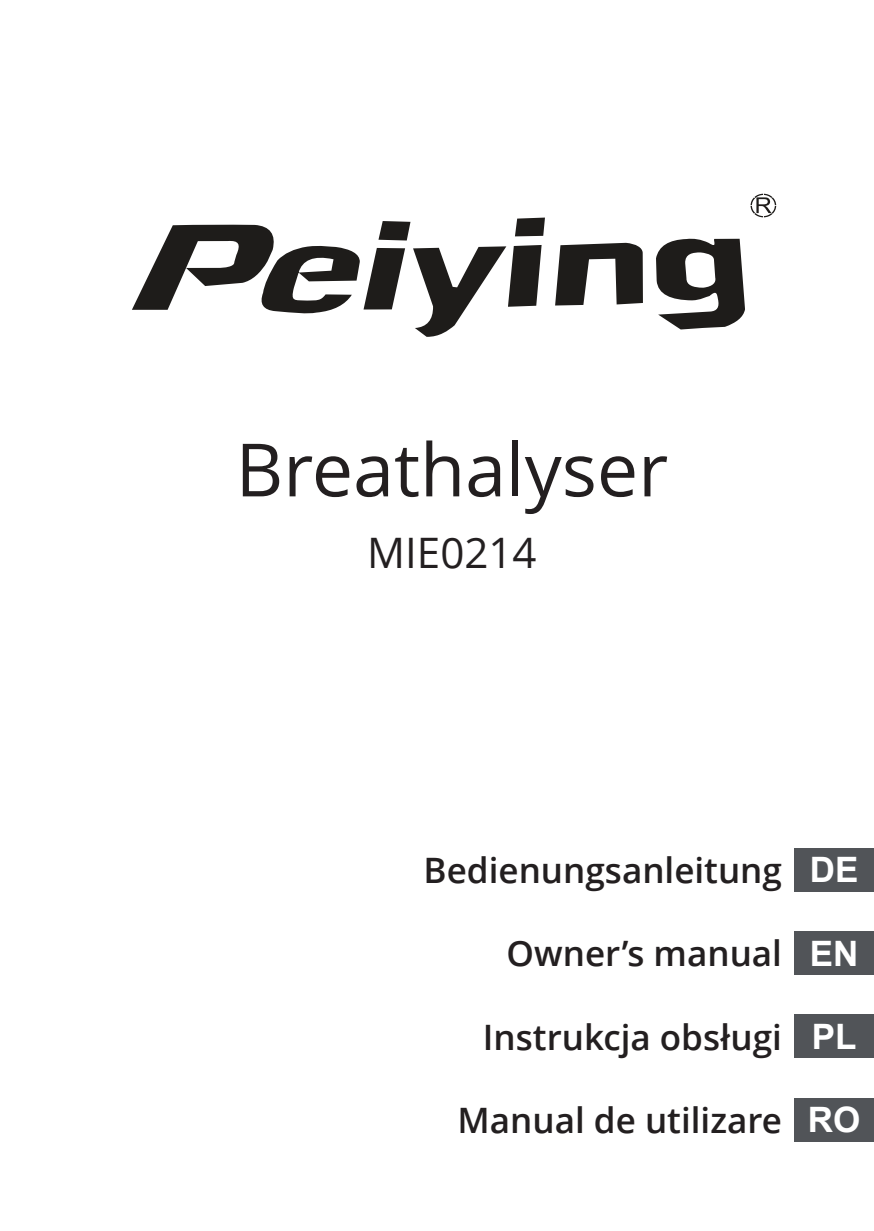
<style>
.page{position:relative;width:874px;height:1231px;background:#fff}
.page>*{position:absolute;margin:0;border:0;box-sizing:border-box;transform-origin:0 0}
.t1{font:73.5px "Open Sans";color:#231f20}
.t2{font:42px "Open Sans";color:#231f20}
.t3{font:600 35px "Open Sans";color:#231f20}
.s1{font-family:"Arial";font-weight:700;color:#fff}
</style>
<div class="page">
<svg style="left:750px;top:194px;width:25px;height:23px"></svg>
<svg style="left:555px;top:243px;width:87px;height:62px"></svg>
<svg style="left:132px;top:217px;width:412px;height:120px"></svg>
<svg style="left:656px;top:238px;width:88px;height:91px"></svg>
<div style="left:794px;top:847px;width:79px;height:44px;background:#515458"></div>
<div style="left:794px;top:931px;width:79px;height:43px;background:#515458"></div>
<div style="left:794px;top:1014px;width:79px;height:44px;background:#515458"></div>
<div style="left:794px;top:1097px;width:79px;height:44px;background:#515458"></div>
<h1 class="t1" style="left:235px;top:440px;width:434px">Breathalyser</h1>
<p class="t2" style="left:367px;top:535px;width:171px">MIE0214</p>
<p class="t3" style="left:423px;top:856px;width:436px">Bedienungsanleitung <span class="s1">DE</span></p>
<p class="t3" style="left:506px;top:939px;width:353px">Owner’s manual <span class="s1">EN</span></p>
<p class="t3" style="left:482px;top:1022px;width:375px">Instrukcja obsługi <span class="s1">PL</span></p>
<p class="t3" style="left:457px;top:1106px;width:404px">Manual de utilizare <span class="s1">RO</span></p>
</div>
